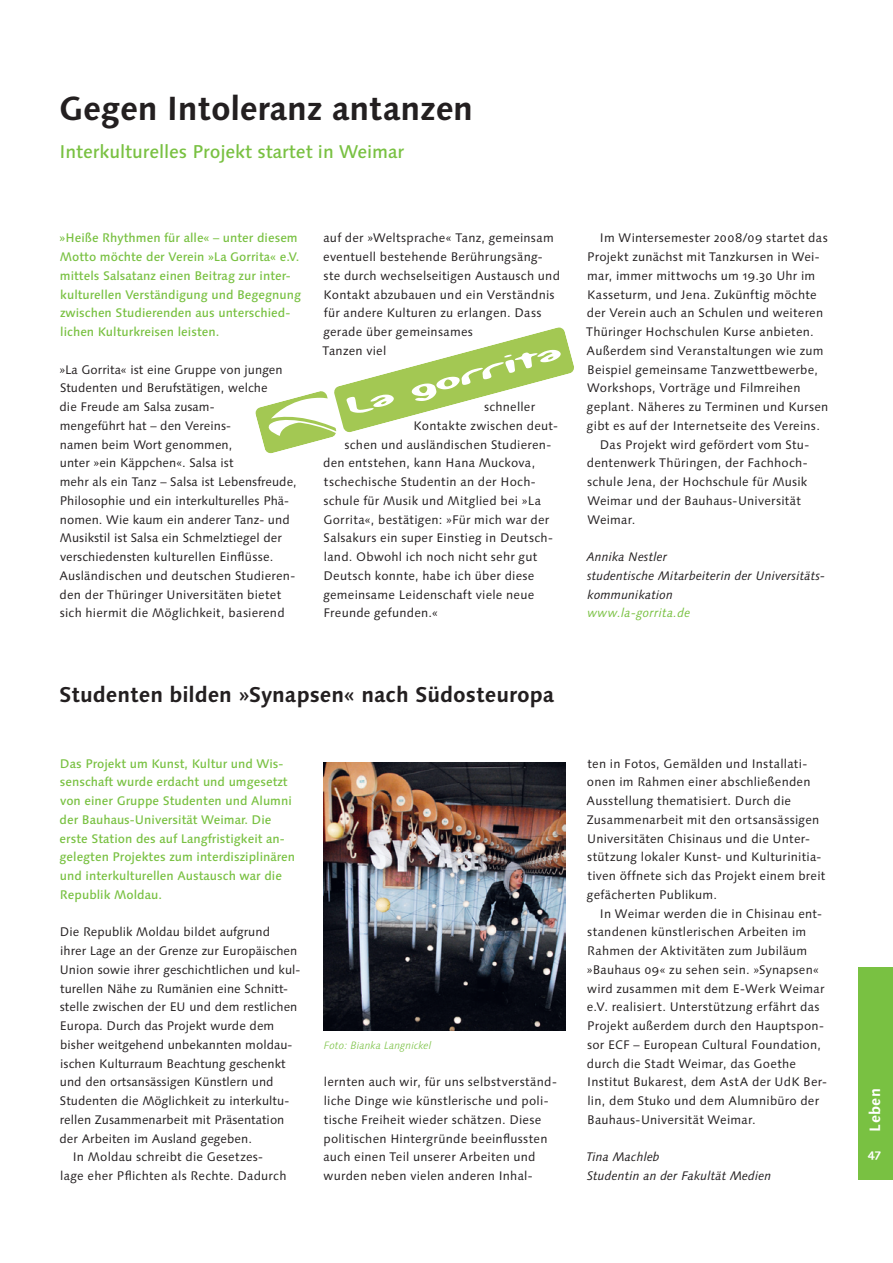
<style>
.page{position:relative;width:893px;height:1263px;background:#fff}
.page>*{position:absolute;margin:0;border:0;box-sizing:border-box;transform-origin:0 0}
.t1{font:700 33.45px "Linotype Syntax Os F";letter-spacing:-.01em;color:#231f20}
.t2{font:700 21.45px "Linotype Syntax Os F";letter-spacing:-.005em;color:#231f20}
.t3{font:500 18.45px "Linotype Syntax Os F";letter-spacing:-.005em;color:#79c142}
.t4{font:700 15px "Linotype Syntax Os F";letter-spacing:.02em;color:#fff}
.t5{font:12.45px/18.8px "Linotype Syntax Os F";letter-spacing:.015em;color:#231f20}
.t6{font:500 12.45px/18.8px "Linotype Syntax Os F";color:#79c142}
.t7{font:italic 12.45px/18.8px "Linotype Syntax Os F";letter-spacing:.005em;color:#231f20}
.t8{font:italic 12.45px "Linotype Syntax Os F";letter-spacing:.005em;color:#79c142}
.t9{font:700 12px "Linotype Syntax Os F";color:#fff}
.t10{font:italic 300 10.65px "Linotype Syntax Os F";color:#79c142}
</style>
<div class="page">
<div style="left:859px;top:967px;width:34px;height:213px;background:#79c142"></div>
<img style="left:323px;top:763px;width:243px;height:267px">
<svg style="left:255px;top:327px;width:319px;height:127px"></svg>
<h1 class="t1" style="left:59px;top:88px;width:415px">Gegen Intoleranz antanzen</h1>
<h3 class="t3" style="left:59px;top:140px;width:346px">Interkulturelles Projekt startet in Weimar</h3>
<p class="t6" style="left:60px;top:229px;width:243px">»Heiße Rhythmen für alle« – unter diesem Motto möchte der Verein »La Gorrita« e.V. mittels Salsatanz einen Beitrag zur inter&shy;kulturellen Verständigung und Begegnung zwischen Studierenden aus unterschied&shy;lichen Kulturkreisen leisten.</p>
<p class="t5" style="left:59px;top:360px;width:239px">»La Gorrita« ist eine Gruppe von jungen Studenten und Berufstätigen, welche<br>die Freude am Salsa zusam-<br>mengeführt hat – den Vereins-<br>namen beim Wort genommen,<br>unter »ein Käppchen«. Salsa ist<br>mehr als ein Tanz – Salsa ist Lebensfreude, Philosophie und ein interkulturelles Phä&shy;nomen. Wie kaum ein anderer Tanz- und Musikstil ist Salsa ein Schmelztiegel der verschiedensten kulturellen Einflüsse.<br>Ausländischen und deutschen Studieren&shy;den der Thüringer Universitäten bietet sich hiermit die Möglichkeit, basierend</p>
<p class="t5" style="left:323px;top:229px;width:239px">auf der »Weltsprache« Tanz, gemeinsam eventuell bestehende Berührungsäng&shy;ste durch wechselseitigen Austausch und Kontakt abzubauen und ein Verständnis für andere Kulturen zu erlangen. Dass gerade über gemeinsames<br>Tanzen viel</p>
<p class="t5" style="left:484px;top:398px;width:53px">schneller</p>
<p class="t5" style="left:414px;top:416px;width:146px">Kontakte zwischen deut-</p>
<p class="t5" style="left:344px;top:435px;width:208px">schen und ausländischen Studieren-</p>
<p class="t5" style="left:323px;top:454px;width:214px">den entstehen, kann Hana Muckova,</p>
<p class="t5" style="left:324px;top:473px;width:213px">tschechische Studentin an der Hoch-</p>
<p class="t5" style="left:323px;top:491px;width:219px">schule für Musik und Mitglied bei »La</p>
<p class="t5" style="left:323px;top:510px;width:227px">Gorrita«, bestätigen: »Für mich war der</p>
<p class="t5" style="left:324px;top:529px;width:231px">Salsakurs ein super Einstieg in Deutsch-</p>
<p class="t5" style="left:324px;top:548px;width:215px">land. Obwohl ich noch nicht sehr gut</p>
<p class="t5" style="left:324px;top:566px;width:212px">Deutsch konnte, habe ich über diese</p>
<p class="t5" style="left:323px;top:585px;width:212px">gemeinsame Leidenschaft viele neue</p>
<p class="t5" style="left:324px;top:604px;width:116px">Freunde gefunden.«</p>
<h2 class="t2" style="left:59px;top:681px;width:497px">Studenten bilden »Synapsen« nach Südosteuropa</h2>
<p class="t6" style="left:60px;top:754px;width:237px">Das Projekt um Kunst, Kultur und Wis&shy;senschaft wurde erdacht und umgesetzt von einer Gruppe Studenten und Alumni der Bauhaus-Universität Weimar. Die erste Station des auf Langfristigkeit an&shy;gelegten Projektes zum interdisziplinären und interkulturellen Austausch war die Republik Moldau.</p>
<p class="t5" style="left:60px;top:923px;width:212px">Die Republik Moldau bildet aufgrund</p>
<p class="t5" style="left:60px;top:941px;width:239px">ihrer Lage an der Grenze zur Europäischen</p>
<p class="t5" style="left:60px;top:960px;width:242px">Union sowie ihrer geschichtlichen und kul-</p>
<p class="t5" style="left:60px;top:979px;width:229px">turellen Nähe zu Rumänien eine Schnitt-</p>
<p class="t5" style="left:60px;top:998px;width:239px">stelle zwischen der EU und dem restlichen</p>
<p class="t5" style="left:60px;top:1016px;width:216px">Europa. Durch das Projekt wurde dem</p>
<p class="t5" style="left:60px;top:1035px;width:234px">bisher weitgehend unbekannten moldau-</p>
<p class="t5" style="left:60px;top:1054px;width:227px">ischen Kulturraum Beachtung geschenkt</p>
<p class="t5" style="left:60px;top:1073px;width:215px">und den ortsansässigen Künstlern und</p>
<p class="t5" style="left:60px;top:1091px;width:231px">Studenten die Möglichkeit zu interkultu-</p>
<p class="t5" style="left:60px;top:1110px;width:226px">rellen Zusammenarbeit mit Präsentation</p>
<p class="t5" style="left:60px;top:1129px;width:194px">der Arbeiten im Ausland gegeben.</p>
<p class="t5" style="left:73px;top:1148px;width:192px">In Moldau schreibt die Gesetzes-</p>
<p class="t5" style="left:60px;top:1166px;width:228px">lage eher Pflichten als Rechte. Dadurch</p>
<p class="t10" style="left:324px;top:1039px;width:109px">Foto: Bianka Langnickel</p>
<p class="t5" style="left:323px;top:1073px;width:235px">lernten auch wir, für uns selbstverständ&shy;liche Dinge wie künstlerische und poli&shy;tische Freiheit wieder schätzen. Diese politischen Hintergründe beeinflussten auch einen Teil unserer Arbeiten und wurden neben vielen anderen Inhal-</p>
<p class="t5" style="left:600px;top:229px;width:229px">Im Wintersemester 2008/09 startet das</p>
<p class="t5" style="left:587px;top:248px;width:234px">Projekt zunächst mit Tanzkursen in Wei-</p>
<p class="t5" style="left:587px;top:266px;width:230px">mar, immer mittwochs um 19.30 Uhr im</p>
<p class="t5" style="left:587px;top:285px;width:231px">Kasseturm, und Jena. Zukünftig möchte</p>
<p class="t5" style="left:587px;top:304px;width:238px">der Verein auch an Schulen und weiteren</p>
<p class="t5" style="left:586px;top:323px;width:229px">Thüringer Hochschulen Kurse anbieten.</p>
<p class="t5" style="left:587px;top:341px;width:238px">Außerdem sind Veranstaltungen wie zum</p>
<p class="t5" style="left:587px;top:360px;width:233px">Beispiel gemeinsame Tanzwettbewerbe,</p>
<p class="t5" style="left:587px;top:379px;width:215px">Workshops, Vorträge und Filmreihen</p>
<p class="t5" style="left:587px;top:398px;width:243px">geplant. Näheres zu Terminen und Kursen</p>
<p class="t5" style="left:587px;top:416px;width:234px">gibt es auf der Internetseite des Vereins.</p>
<p class="t5" style="left:600px;top:435px;width:211px">Das Projekt wird gefördert vom Stu-</p>
<p class="t5" style="left:587px;top:454px;width:222px">dentenwerk Thüringen, der Fachhoch-</p>
<p class="t5" style="left:587px;top:473px;width:222px">schule Jena, der Hochschule für Musik</p>
<p class="t5" style="left:587px;top:491px;width:215px">Weimar und der Bauhaus-Universität</p>
<p class="t5" style="left:587px;top:510px;width:50px">Weimar.</p>
<p class="t7" style="left:587px;top:548px;width:240px">Annika Nestler<br>studentische Mitarbeiterin der Universitäts&shy;kommunikation</p>
<p class="t8" style="left:587px;top:606px;width:104px">www.la-gorrita.de</p>
<p class="t5" style="left:587px;top:754px;width:240px">ten in Fotos, Gemälden und Installati&shy;onen im Rahmen einer abschließenden Ausstellung thematisiert. Durch die Zusammenarbeit mit den ortsansässigen Universitäten Chisinaus und die Unter&shy;stützung lokaler Kunst- und Kulturinitia&shy;tiven öffnete sich das Projekt einem breit gefächerten Publikum.</p>
<p class="t5" style="left:587px;top:904px;width:242px;text-indent:13px">In Weimar werden die in Chisinau ent&shy;standenen künstlerischen Arbeiten im Rahmen der Aktivitäten zum Jubiläum »Bauhaus 09« zu sehen sein. »Synapsen« wird zusammen mit dem E-Werk Weimar e.V. realisiert. Unterstützung erfährt das Projekt außerdem durch den Hauptspon&shy;sor ECF – European Cultural Foundation, durch die Stadt Weimar, das Goethe Institut Bukarest, dem AstA der UdK Ber&shy;lin, dem Stuko und dem Alumnibüro der Bauhaus-Universität Weimar.</p>
<p class="t7" style="left:586px;top:1148px;width:187px">Tina Machleb<br>Studentin an der Fakultät Medien</p>
<p class="t4" style="left:865px;top:1132px;width:45px;rotate:-90deg">Leben</p>
<p class="t9" style="left:868px;top:1146px;width:15px">47</p>
</div>
